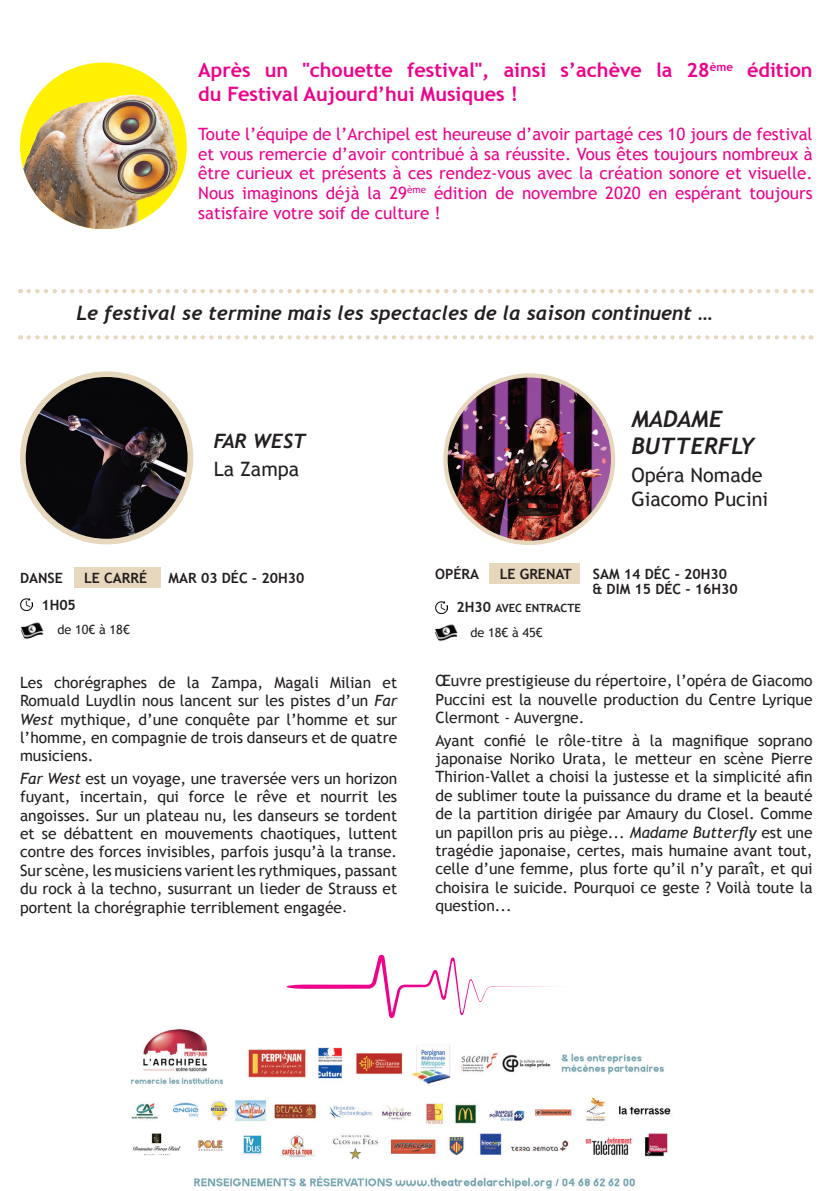
<style>
.page{position:relative;width:840px;height:1191px;background:#fff}
.page>*{position:absolute;margin:0;border:0;box-sizing:border-box;transform-origin:0 0}
.t1{font:italic 700 22.6px/27.2px "Trebuchet";color:#231f20}
.t2{font:700 19.8px/24px "Trebuchet MS";color:#ed028c}
.t3{font:italic 700 19.8px "Trebuchet";color:#231f20}
.t4{font:19.8px/23.8px "Trebuchet MS";color:#231f20}
.t5{font:17px/19.8px "Trebuchet MS";color:#ed028c;text-align:justify}
.t6{font:15.6px/18.4px "Trebuchet MS";color:#231f20;text-align:justify}
.t7{font:700 14.2px/14.8px "Trebuchet MS";color:#231f20}
.t8{font:12.8px "Trebuchet MS";color:#231f20}
.t9{font:700 11.4px "Trebuchet MS";color:#231f20}
.s1{font-style:italic}
.s2{font-size:14.2px}
</style>
<div class="page">
<img style="left:130px;top:1028px;width:541px;height:162px">
<svg style="left:286px;top:954px;width:272px;height:64px"></svg>
<div style="left:20px;top:63px;width:167px;height:166px;background:#fff101;border-radius:50%"></div>
<img style="left:20px;top:93px;width:158px;height:136px">
<svg style="left:29px;top:289px;width:782px;height:4px"></svg>
<svg style="left:29px;top:335px;width:782px;height:4px"></svg>
<img style="left:23px;top:374px;width:167px;height:167px;border-radius:84px">
<div style="left:20px;top:371px;width:173px;height:173px;border:6px solid #e6d7bd;border-radius:50%"></div>
<img style="left:445px;top:375px;width:167px;height:168px;border-radius:84px">
<div style="left:443px;top:373px;width:172px;height:172px;border:4px solid #e6d7bd;border-radius:50%"></div>
<img style="left:20px;top:622px;width:24px;height:18px">
<div style="left:74px;top:568px;width:86px;height:20px;background:#e6d7bd"></div>
<svg style="left:20px;top:598px;width:13px;height:13px"></svg>
<img style="left:435px;top:624px;width:23px;height:18px">
<div style="left:489px;top:564px;width:91px;height:20px;background:#e6d7bd"></div>
<svg style="left:435px;top:601px;width:12px;height:13px"></svg>
<p class="t2" style="left:198px;top:58px;width:615px">après un "chouette festival", ainsi s’achève la 28<sup>ème</sup> édition du Festival aujourd’hui musiques !</p>
<p class="t5" style="left:198px;top:124px;width:615px">Toute l’équipe de l’Archipel est heureuse d’avoir partagé ces 10 jours de festival et vous remercie d’avoir contribué à sa réussite. Vous êtes toujours nombreux à être curieux et présents à ces rendez-vous avec la création sonore et visuelle.<br>Nous imaginons déjà la 29<sup>ème</sup> édition de novembre 2020 en espérant toujours satisfaire votre soif de culture !</p>
<p class="t3" style="left:76px;top:301px;width:637px">Le festival se termine mais les spectacles de la saison continuent …</p>
<p class="t3" style="left:213px;top:429px;width:94px">FAR WEST</p>
<p class="t4" style="left:213px;top:457px;width:87px">La Zampa</p>
<p class="t7" style="left:20px;top:571px;width:44px">Danse</p>
<p class="t7" style="left:84px;top:571px;width:65px">Le carré</p>
<p class="t7" style="left:168px;top:571px;width:137px">mar 03 Déc - 20H30</p>
<p class="t7" style="left:41px;top:597px;width:36px">1H05</p>
<p class="t8" style="left:57px;top:622px;width:74px">de 10€ à 18€</p>
<p class="t6" style="left:20px;top:673px;width:378px">Les chorégraphes de la Zampa, Magali Milian et Romuald Luydlin nous lancent sur les pistes d’un <span class="s1">Far West</span> mythique, d’une conquête par l’homme et sur l’homme, en compagnie de trois danseurs et de quatre musiciens.</p>
<p class="t6" style="left:20px;top:769px;width:378px"><span class="s1">Far West</span> est un voyage, une traversée vers un horizon fuyant, incertain, qui force le rêve et nourrit les angoisses. Sur un plateau nu, les danseurs se tordent et se débattent en mouvements chaotiques, luttent contre des forces invisibles, parfois jusqu’à la transe.<br>Sur scène, les musiciens varient les rythmiques, passant du rock à la techno, susurrant un lieder de Strauss et portent la chorégraphie terriblement engagée<span class="s2">.</span></p>
<h1 class="t1" style="left:631px;top:406px;width:125px">MADAME<br>BUTTERFLY</h1>
<p class="t4" style="left:631px;top:463px;width:138px">Opéra Nomade<br>Giacomo Pucini</p>
<p class="t7" style="left:435px;top:567px;width:45px">opéra</p>
<p class="t7" style="left:499px;top:567px;width:74px">Le Grenat</p>
<p class="t7" style="left:592px;top:567px;width:147px">sam 14 Déc - 20H30 &amp; Dim 15 Déc - 16H30</p>
<p class="t9" style="left:456px;top:601px;width:126px"><span class="s2">2H30</span> aVec entracte</p>
<p class="t8" style="left:470px;top:625px;width:74px">de 18€ à 45€</p>
<p class="t6" style="left:435px;top:672px;width:378px">Œuvre prestigieuse du répertoire, l’opéra de Giacomo Puccini est la nouvelle production du Centre Lyrique Clermont - Auvergne.</p>
<p class="t6" style="left:435px;top:731px;width:378px">Ayant confié le rôle-titre à la magnifique soprano japonaise Noriko Urata, le metteur en scène Pierre Thirion-Vallet a choisi la justesse et la simplicité afin de sublimer toute la puissance du drame et la beauté de la partition dirigée par Amaury du Closel. Comme un papillon pris au piège... <span class="s1">Madame Butterfly</span> est une tragédie japonaise, certes, mais humaine avant tout, celle d’une femme, plus forte qu’il n’y paraît, et qui choisira le suicide. Pourquoi ce geste ? Voilà toute la question...</p>
</div>
